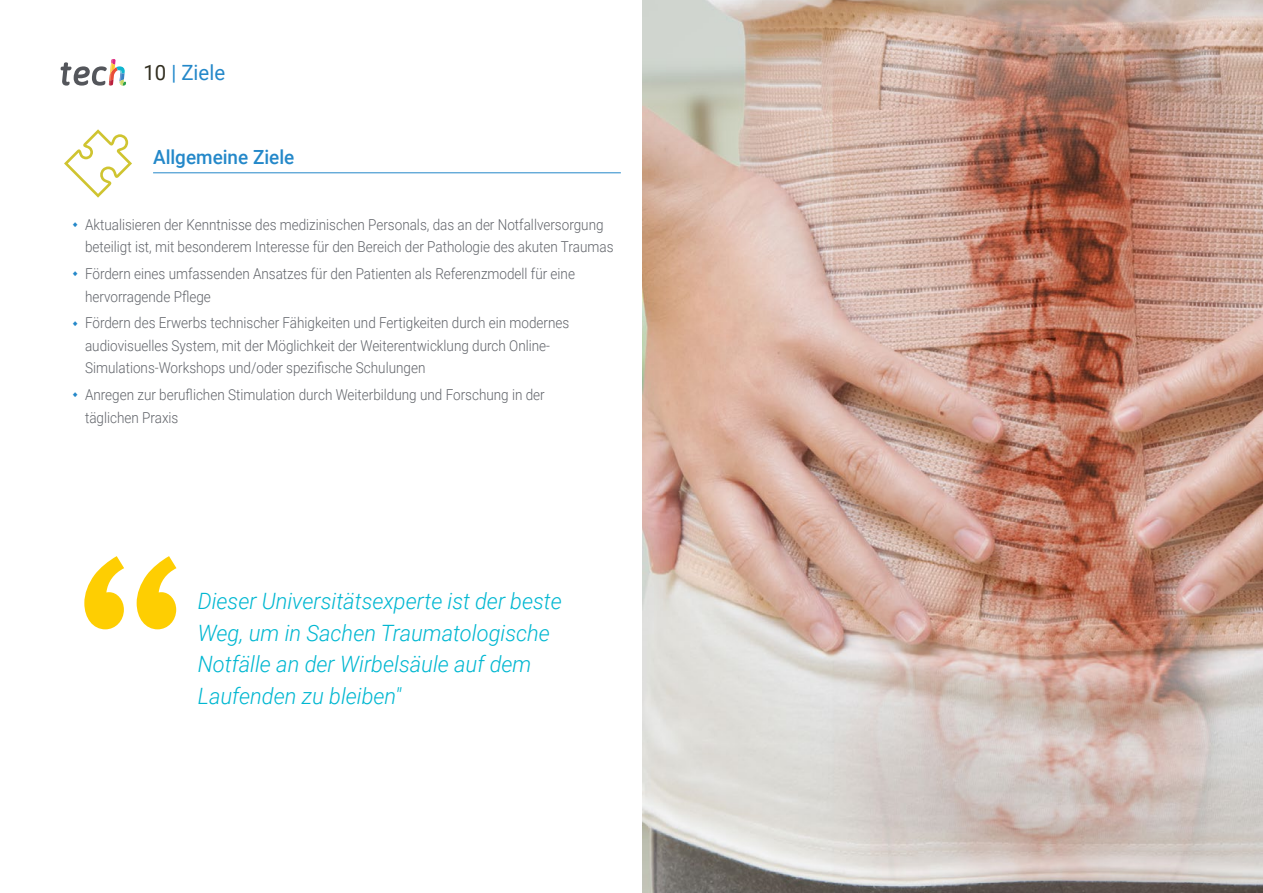
<style>
.page{position:relative;width:1263px;height:893px;background:#fff}
.page>*{position:absolute;margin:0;border:0;box-sizing:border-box;transform-origin:0 0}
.t1{font:italic 300 22.5px/31.5px "Roboto";color:#00b7d1}
.t2{font:21px "Roboto";color:#2488c9}
.t3{font:500 19.5px "Roboto";color:#2488c9}
.t4{font:300 15px/22.5px "Roboto";color:#61646a;scale:.9 1}
.s1{color:#312e20}
.s2{color:#2289cb}
</style>
<div class="page">
<img style="left:642px;top:0;width:621px;height:893px">
<hr style="left:153px;top:172px;width:468px;height:1px;background:#2488c9">
<svg style="left:64px;top:129px;width:68px;height:69px"></svg>
<svg style="left:84px;top:556px;width:92px;height:73px"></svg>
<svg style="left:61px;top:59px;width:65px;height:27px"></svg>
<h2 class="t2" style="left:144px;top:57px;width:83px"><span class="s1">10</span> <span class="s2">|</span> Ziele</h2>
<h3 class="t3" style="left:153px;top:144px;width:143px">Allgemeine Ziele</h3>
<p class="t4" style="left:85px;top:213px;width:589px">Aktualisieren der Kenntnisse des medizinischen Personals, das an der Notfallversorgung beteiligt ist, mit besonderem Interesse für den Bereich der Pathologie des akuten Traumas</p>
<p class="t4" style="left:85px;top:262px;width:546px">Fördern eines umfassenden Ansatzes für den Patienten als Referenzmodell für eine hervorragende Pflege</p>
<p class="t4" style="left:85px;top:311px;width:539px">Fördern des Erwerbs technischer Fähigkeiten und Fertigkeiten durch ein modernes audiovisuelles System, mit der Möglichkeit der Weiterentwicklung durch Online-<br>Simulations-Workshops und/oder spezifische Schulungen</p>
<p class="t4" style="left:85px;top:383px;width:512px">Anregen zur beruflichen Stimulation durch Weiterbildung und Forschung in der täglichen Praxis</p>
<h1 class="t1" style="left:198px;top:585px;width:366px">Dieser Universitätsexperte ist der beste Weg, um in Sachen Traumatologische Notfälle an der Wirbelsäule auf dem Laufenden zu bleiben"</h1>
</div>
